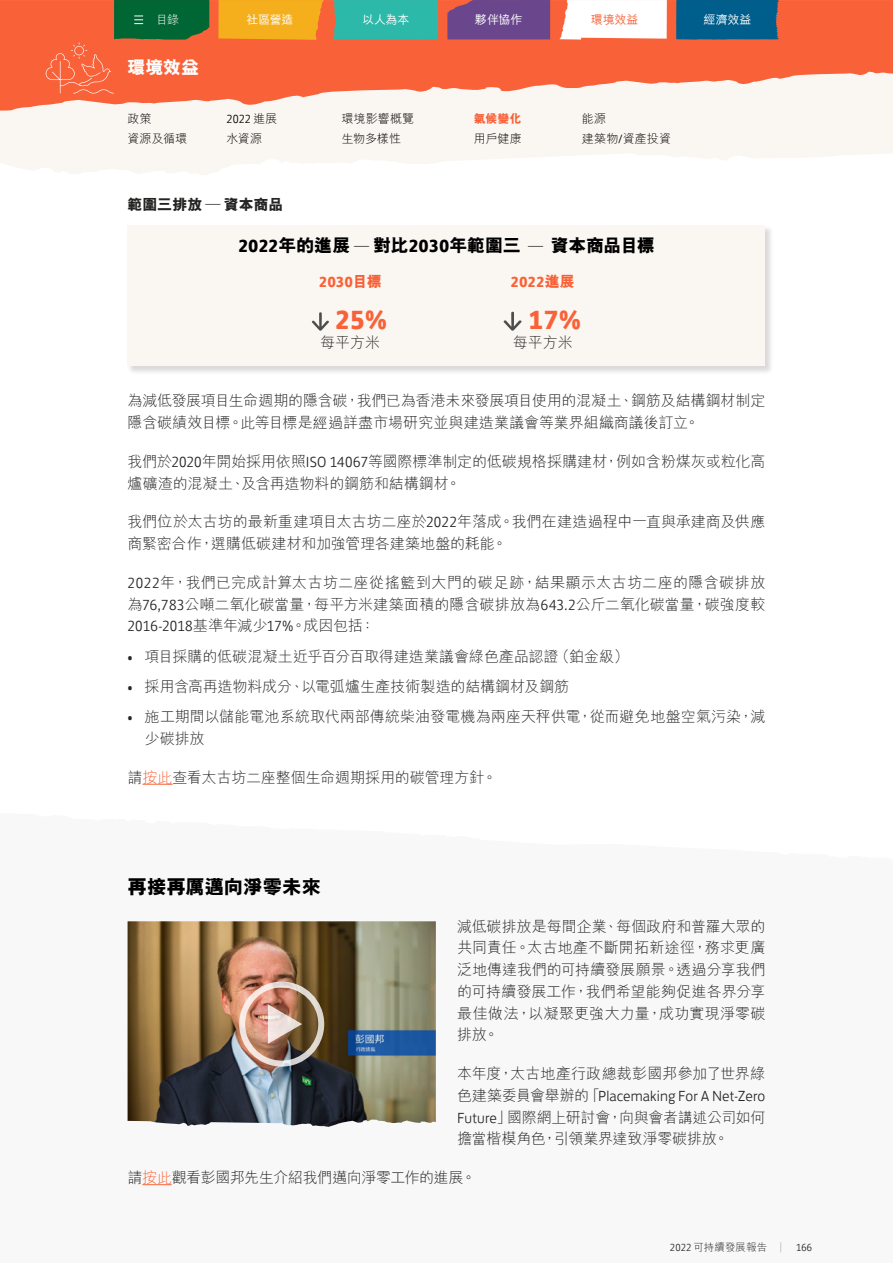
<style>
.page{position:relative;width:893px;height:1263px;background:#fff}
.page>*{position:absolute;margin:0;border:0;box-sizing:border-box;transform-origin:0 0}
.t1{font:700 27px "FS Jack";color:#f96239}
.t2{font:800 19.5px "M Hei HK";letter-spacing:-.005em;color:#000}
.t3{font:800 18px "M Hei HK";letter-spacing:-.01em;color:#000}
.t4{font:800 18px "M Hei HK";color:#fff}
.t5{font:300 15px/21.8px "M Hei HK";letter-spacing:-.005em;color:#252423}
.t6{font:300 15px/21.8px "M Hei HK";letter-spacing:.02em;color:#252423}
.t7{font:300 15px "FS Jack";letter-spacing:.005em;color:#252423}
.t8{font:700 15px "FS Jack";color:#f96239}
.t9{font:800 15px "M Hei HK";color:#252423}
.t10{font:300 12px "M Hei HK";letter-spacing:.005em;color:#000}
.t11{font:500 12px "M Hei HK";letter-spacing:-.01em;color:#fff}
.t12{font:300 12px "FS Jack";color:#000}
.t13{font:800 12px "M Hei HK";color:#f96239}
.t14{font:500 12px "M Hei HK";color:#f96239}
.t15{font:300 12px "M Hei HK";color:#fff}
.t16{font:300 10.5px "M Hei HK";letter-spacing:.01em;color:#252423}
.t17{font:300 10.5px "FS Jack";color:#252423}
.s1{font-family:"M Hei HK"}
.s2{font-family:"FS Jack"}
.s3{font-weight:300;color:#000}
.s4{font-family:"FS Jack";font-weight:700}
.s5{font-weight:300;font-size:15px}
.s6{font-family:"M Hei HK";font-weight:800}
.s7{color:#f96239}
</style>
<div class="page">
<svg style="left:0;top:111px;width:893px;height:64px;fill:#faf7f2"></svg>
<svg style="left:0;top:0;width:893px;height:111px;fill:#f96239"></svg>
<div style="left:0;top:864px;width:893px;height:399px;background:#f8f8f8"></div>
<div style="left:447px;top:0;width:103px;height:39px;background:#6a478d"></div>
<svg style="left:218px;top:0;width:106px;height:40px;background:#f5a91e"></svg>
<div style="left:333px;top:0;width:105px;height:40px;background:#2db9aa"></div>
<div style="left:676px;top:0;width:103px;height:40px;background:#005e8c"></div>
<svg style="left:46px;top:0;width:163px;height:93px;background:#be653a"></svg>
<svg style="left:559px;top:0;width:108px;height:40px"></svg>
<hr style="left:142px;top:784px;width:31px;height:1px;background:#f96239">
<hr style="left:142px;top:1184px;width:30px;height:1px;background:#f96239">
<img style="left:128px;top:921px;width:308px;height:206px">
<svg style="left:268px;top:1004px;width:34px;height:40px"></svg>
<div style="left:239px;top:981px;width:85px;height:85px;border:6px solid #fff;border-radius:50%"></div>
<div style="left:127px;top:225px;width:647px;height:150px;background:#000;opacity:.15"></div>
<div style="left:128px;top:225px;width:637px;height:141px;background:#faf7f2"></div>
<svg style="left:504px;top:312px;width:17px;height:19px"></svg>
<svg style="left:312px;top:312px;width:17px;height:19px"></svg>
<p class="t15" style="left:156px;top:13px;width:24px">目錄</p>
<p class="t11" style="left:247px;top:11px;width:48px">社區營造</p>
<p class="t11" style="left:362px;top:11px;width:49px">以人為本</p>
<p class="t11" style="left:475px;top:11px;width:49px">夥伴協作</p>
<p class="t11" style="left:704px;top:11px;width:49px">經濟效益</p>
<p class="t4" style="left:128px;top:58px;width:73px">環境效益</p>
<p class="t14" style="left:591px;top:11px;width:49px">環境效益</p>
<p class="t10" style="left:128px;top:113px;width:26px">政策</p>
<p class="t12" style="left:226px;top:110px;width:53px">2022 <span class="s1">進展</span></p>
<p class="t10" style="left:342px;top:113px;width:74px">環境影響概覽</p>
<p class="t13" style="left:474px;top:113px;width:49px">氣候變化</p>
<p class="t10" style="left:582px;top:113px;width:26px">能源</p>
<p class="t10" style="left:128px;top:132px;width:61px">資源及循環</p>
<p class="t10" style="left:226px;top:132px;width:37px">水資源</p>
<p class="t10" style="left:341px;top:132px;width:61px">生物多樣性</p>
<p class="t10" style="left:474px;top:132px;width:50px">用戶健康</p>
<p class="t10" style="left:582px;top:132px;width:91px">建築物<span class="s2">/</span>資產投資</p>
<p class="t9" style="left:127px;top:197px;width:157px">範圍三排放 <span class="s3">—</span> 資本商品</p>
<p class="t3" style="left:238px;top:236px;width:418px"><span class="s4">2022</span>年的進展 <span class="s5">—</span> 對比<span class="s4">2030</span>年範圍三 <span class="s5">—</span> 資本商品目標</p>
<p class="t8" style="left:510px;top:269px;width:66px">2022<span class="s6">進展</span></p>
<h1 class="t1" style="left:529px;top:297px;width:55px">17%</h1>
<p class="t8" style="left:319px;top:269px;width:65px">2030<span class="s6">目標</span></p>
<h1 class="t1" style="left:335px;top:297px;width:54px">25%</h1>
<p class="t5" style="left:320px;top:331px;width:61px">每平方米</p>
<p class="t5" style="left:513px;top:331px;width:61px">每平方米</p>
<p class="t5" style="left:128px;top:390px;width:639px">為減低發展項目生命週期的隱含碳，我們已為香港未來發展項目使用的混凝土、鋼筋及結構鋼材制定隱含碳績效目標。此等目標是經過詳盡市場研究並與建造業議會等業界組織商議後訂立。</p>
<p class="t5" style="left:128px;top:450px;width:639px">我們於<span class="s2">2020</span>年開始採用依照<span class="s2">ISO 14067</span>等國際標準制定的低碳規格採購建材，例如含粉煤灰或粒化高爐礦渣的混凝土、及含再造物料的鋼筋和結構鋼材。</p>
<p class="t5" style="left:128px;top:511px;width:639px">我們位於太古坊的最新重建項目太古坊二座於<span class="s2">2022</span>年落成。我們在建造過程中一直與承建商及供應商緊密合作，選購低碳建材和加強管理各建築地盤的耗能。</p>
<p class="t6" style="left:128px;top:571px;width:639px"><span class="s2">2022</span>年，我們已完成計算太古坊二座從搖籃到大門的碳足跡，結果顯示太古坊二座的隱含碳排放為<span class="s2">76,783</span>公噸二氧化碳當量，每平方米建築面積的隱含碳排放為<span class="s2">643.2</span>公斤二氧化碳當量，碳強度較</p>
<p class="t7" style="left:128px;top:614px;width:249px">2016-2018<span class="s1">基準年減少</span>17%<span class="s1">。成因包括：</span></p>
<p class="t5" style="left:128px;top:645px;width:503px"><span class="s2">•</span> 項目採購的低碳混凝土近乎百分百取得建造業議會綠色產品認證（鉑金級）</p>
<p class="t5" style="left:128px;top:675px;width:443px"><span class="s2">•</span> 採用含高再造物料成分、以電弧爐生產技術製造的結構鋼材及鋼筋</p>
<p class="t5" style="left:145px;top:706px;width:622px;text-indent:-17px"><span class="s2">•</span> 施工期間以儲能電池系統取代兩部傳統柴油發電機為兩座天秤供電，從而避免地盤空氣污染，減少碳排放</p>
<p class="t5" style="left:128px;top:766px;width:371px">請<span class="s7">按此</span>查看太古坊二座整個生命週期採用的碳管理方針。</p>
<h2 class="t2" style="left:128px;top:877px;width:195px">再接再厲邁向淨零未來</h2>
<p class="t5" style="left:457px;top:915px;width:310px;text-align:justify">減低碳排放是每間企業、每個政府和普羅大眾的共同責任。太古地產不斷開拓新途徑，務求更廣泛地傳達我們的可持續發展願景。透過分享我們的可持續發展工作，我們希望能夠促進各界分享最佳做法，以凝聚更強大力量，成功實現淨零碳排放。</p>
<p class="t5" style="left:457px;top:1062px;width:310px">本年度，太古地產行政總裁彭國邦參加了世界綠</p>
<p class="t7" style="left:457px;top:1084px;width:310px"><span class="s1">色建築委員會舉辦的「</span>Placemaking For A Net-Zero</p>
<p class="t5" style="left:457px;top:1106px;width:310px"><span class="s2">Future</span>」國際網上研討會，向與會者講述公司如何擔當楷模角色，引領業界達致淨零碳排放。</p>
<p class="t5" style="left:128px;top:1166px;width:350px">請<span class="s7">按此</span>觀看彭國邦先生介紹我們邁向淨零工作的進展。</p>
<p class="t16" style="left:670px;top:1241px;width:99px"><span class="s2">2022</span> 可持續發展報告</p>
<p class="t17" style="left:796px;top:1238px;width:18px">166</p>
</div>
